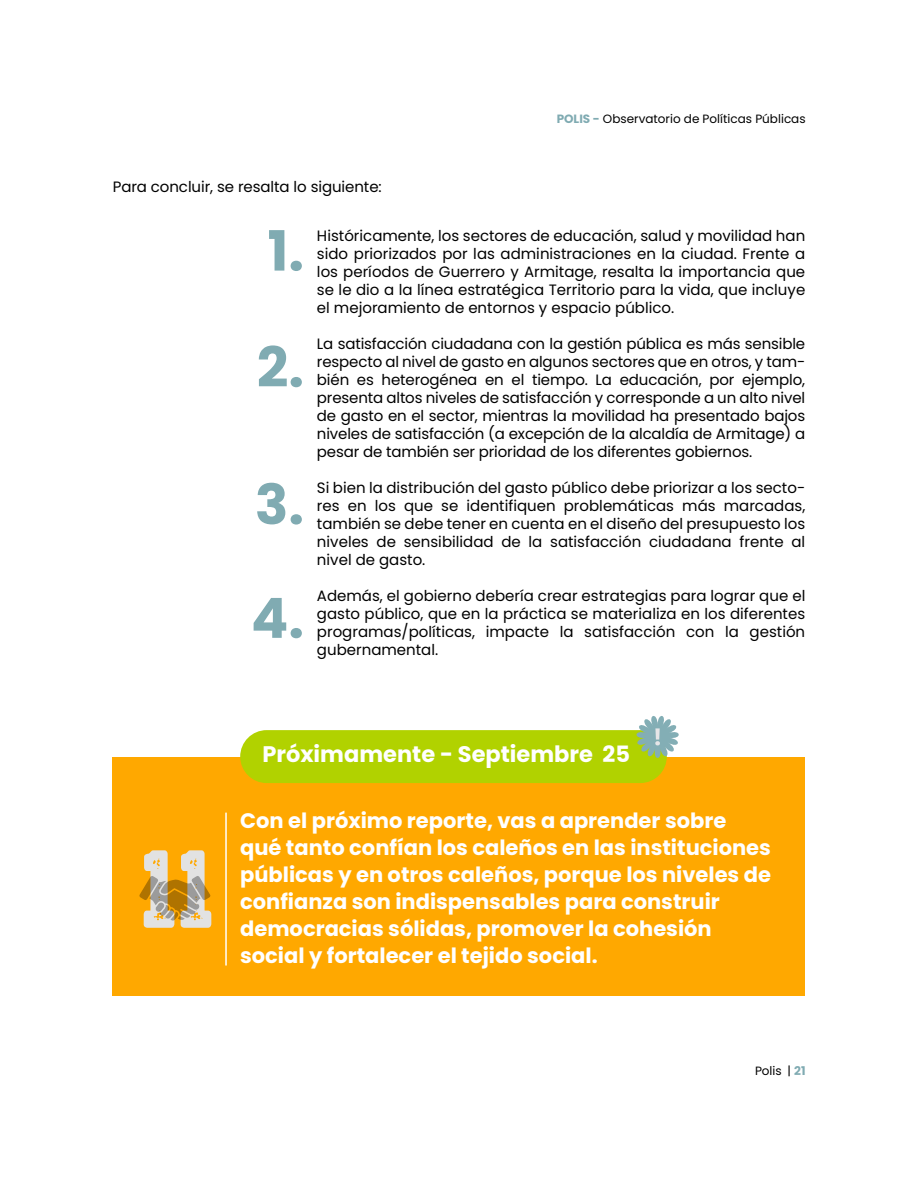
<style>
.page{position:relative;width:918px;height:1188px;background:#fff}
.page>*{position:absolute;margin:0;border:0;box-sizing:border-box;transform-origin:0 0}
.t1{font:700 55.5px/116.2px "Poppins";color:#80abb2}
.t2{font:700 22.5px "Poppins";color:#fff}
.t3{font:700 21px/27px "Poppins";color:#fff}
.t4{font:15px/18px "Poppins";color:#000;text-align:justify}
.t5{font:12px "Poppins";color:#000}
.s1{font-weight:700;color:#80abb2}
</style>
<div class="page">
<div style="left:113px;top:758px;width:692px;height:238px;background:#ffa800"></div>
<div style="left:240px;top:730px;width:427px;height:53px;background:#b1d200;border-radius:26px"></div>
<svg style="left:633px;top:716px;width:50px;height:45px"></svg>
<hr style="left:225px;top:813px;width:2px;height:153px;background:#fff">
<svg style="left:139px;top:850px;width:72px;height:78px"></svg>
<p class="t5" style="left:557px;top:112px;width:250px"><span class="s1">POLIS -</span> Observatorio de Políticas Públicas</p>
<p class="t4" style="left:113px;top:178px;width:271px">Para concluir, se resalta lo siguiente:</p>
<p class="t4" style="left:317px;top:227px;width:490px">Históricamente, los sectores de educación, salud y movilidad han sido priorizados por las administraciones en la ciudad. Frente a los períodos de Guerrero y Armitage, resalta la importancia que se le dio a la línea estratégica Territorio para la vida, que incluye el mejoramiento de entornos y espacio público.</p>
<p class="t4" style="left:317px;top:335px;width:490px">La satisfacción ciudadana con la gestión pública es más sensible respecto al nivel de gasto en algunos sectores que en otros, y tam&shy;bién es heterogénea en el tiempo. La educación, por ejemplo, presenta altos niveles de satisfacción y corresponde a un alto nivel de gasto en el sector, mientras la movilidad ha presentado bajos niveles de satisfacción (a excepción de la alcaldía de Armitage) a pesar de también ser prioridad de los diferentes gobiernos.</p>
<p class="t4" style="left:317px;top:479px;width:490px">Si bien la distribución del gasto público debe priorizar a los secto&shy;res en los que se identifiquen problemáticas más marcadas, también se debe tener en cuenta en el diseño del presupuesto los niveles de sensibilidad de la satisfacción ciudadana frente al nivel de gasto.</p>
<p class="t4" style="left:317px;top:587px;width:490px">Además, el gobierno debería crear estrategias para lograr que el gasto público, que en la práctica se materializa en los diferentes programas/políticas, impacte la satisfacción con la gestión gubernamental.</p>
<h1 class="t1" style="left:257px;top:193px;width:49px">1.<br>2.</h1>
<h1 class="t1" style="left:251px;top:448px;width:55px;line-height:113.7px">3.<br>4.</h1>
<h2 class="t2" style="left:262px;top:741px;width:369px">Próximamente - Septiembre 25</h2>
<p class="t3" style="left:240px;top:807px;width:532px">Con el próximo reporte, vas a aprender sobre qué tanto confían los caleños en las instituciones públicas y en otros caleños, porque los niveles de confianza son indispensables para construir democracias sólidas, promover la cohesión social y fortalecer el tejido social.</p>
<p class="t5" style="left:755px;top:1064px;width:52px">Polis | <span class="s1">21</span></p>
</div>
